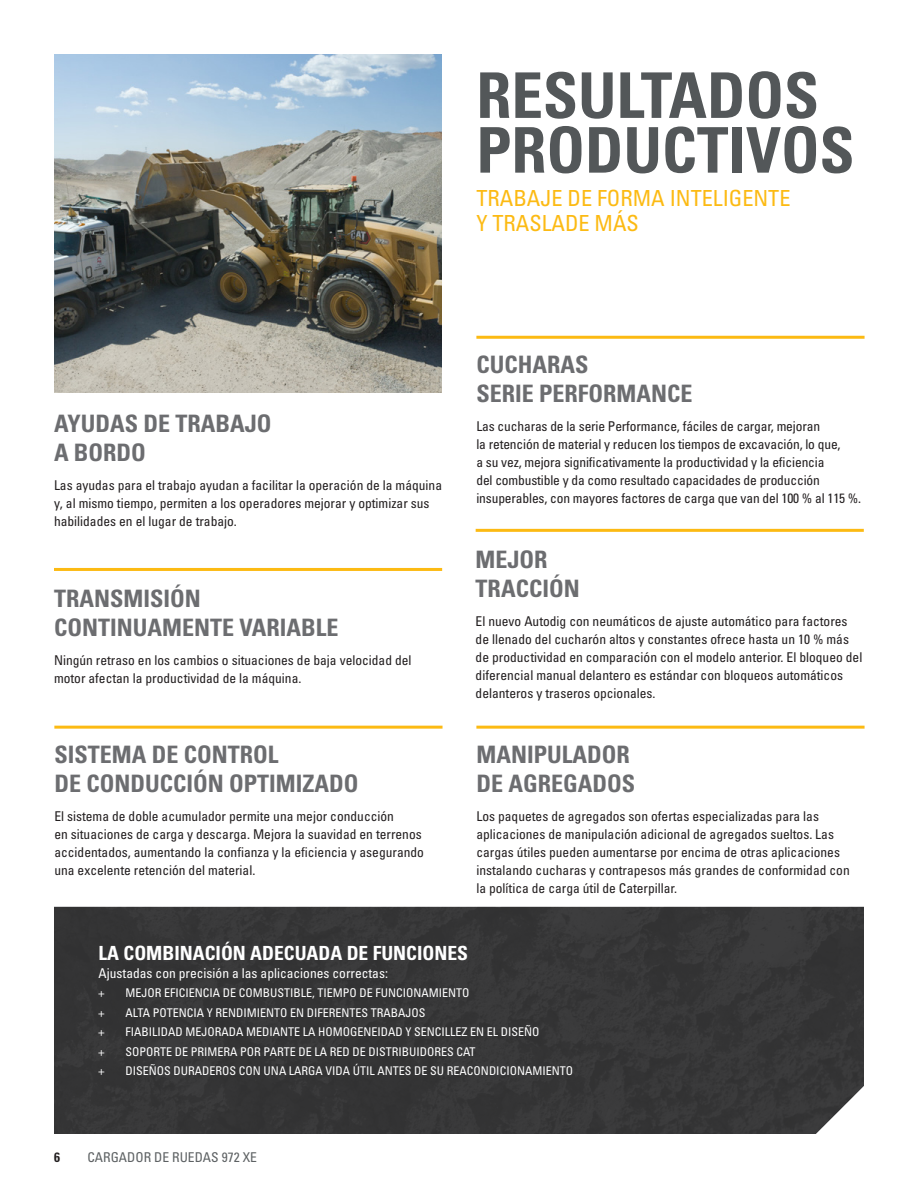
<style>
.page{position:relative;width:918px;height:1188px;background:#fff}
.page>*{position:absolute;margin:0;border:0;box-sizing:border-box;transform-origin:0 0}
.t1{font:63px/54.8px "Univers LTCYR 67 Bold Cond";color:#535759}
.t2{font:24px/28.8px "Univers LTCYR 67 Bold Cond";color:#6c6d70}
.t3{font:condensed 22.2px/25.5px "Univers LTCYR 57";color:#fcba13}
.t4{font:19.5px "Univers LTCYR 67 Bold Cond";color:#fff}
.t5{font:condensed 13.5px/18px "Univers LTCYR 57";color:#231f20}
.t6{font:condensed 13.5px "Univers LTCYR 57";color:#fff}
.t7{font:condensed 13.5px "Univers LTCYR 57";color:#5d6163}
.t8{font:13.5px "Univers LTCYR 67 Bold Cond";color:#231f20}
.t9{font:condensed 12px "Univers LTCYR 57";color:#fff}
</style>
<div class="page">
<hr style="left:476px;top:336px;width:389px;height:3px;background:#fcba13">
<hr style="left:54px;top:568px;width:388px;height:3px;background:#fcba13">
<hr style="left:476px;top:529px;width:388px;height:3px;background:#fcba13">
<div style="left:54px;top:907px;width:810px;height:227px;background:#353536"></div>
<hr style="left:54px;top:726px;width:389px;height:3px;background:#fcba13">
<hr style="left:476px;top:726px;width:389px;height:3px;background:#fcba13">
<img style="left:54px;top:54px;width:387px;height:338px">
<h1 class="t1" style="left:476px;top:67px;width:380px">RESULTADOS<br>PRODUCTIVOS</h1>
<h3 class="t3" style="left:476px;top:184px;width:316px">TRABAJE DE FORMA INTELIGENTE<br>Y TRASLADE MÁS</h3>
<h2 class="t2" style="left:54px;top:408px;width:219px">AYUDAS DE TRABAJO<br>A BORDO</h2>
<p class="t5" style="left:54px;top:476px;width:390px">Las ayudas para el trabajo ayudan a facilitar la operación de la máquina y, al mismo tiempo, permiten a los operadores mejorar y optimizar sus habilidades en el lugar de trabajo.</p>
<h2 class="t2" style="left:54px;top:584px;width:286px">TRANSMISIÓN<br>CONTINUAMENTE VARIABLE</h2>
<p class="t5" style="left:54px;top:651px;width:359px">Ningún retraso en los cambios o situaciones de baja velocidad del motor afectan la productividad de la máquina.</p>
<h2 class="t2" style="left:54px;top:740px;width:306px">SISTEMA DE CONTROL<br>DE CONDUCCIÓN OPTIMIZADO</h2>
<p class="t5" style="left:54px;top:807px;width:371px">El sistema de doble acumulador permite una mejor conducción<br>en situaciones de carga y descarga. Mejora la suavidad en terrenos accidentados, aumentando la confianza y la eficiencia y asegurando una excelente retención del material.</p>
<h2 class="t2" style="left:476px;top:350px;width:218px">CUCHARAS<br>SERIE PERFORMANCE</h2>
<p class="t5" style="left:476px;top:417px;width:386px">Las cucharas de la serie Performance, fáciles de cargar, mejoran<br>la retención de material y reducen los tiempos de excavación, lo que,<br>a su vez, mejora significativamente la productividad y la eficiencia<br>del combustible y da como resultado capacidades de producción insuperables, con mayores factores de carga que van del 100 % al 115 %.</p>
<h2 class="t2" style="left:476px;top:545px;width:106px">MEJOR<br>TRACCIÓN</h2>
<p class="t5" style="left:476px;top:612px;width:388px">El nuevo Autodig con neumáticos de ajuste automático para factores de llenado del cucharón altos y constantes ofrece hasta un 10 % más de productividad en comparación con el modelo anterior. El bloqueo del diferencial manual delantero es estándar con bloqueos automáticos delanteros y traseros opcionales.</p>
<h2 class="t2" style="left:476px;top:740px;width:160px">MANIPULADOR<br>DE AGREGADOS</h2>
<p class="t5" style="left:476px;top:807px;width:375px">Los paquetes de agregados son ofertas especializadas para las aplicaciones de manipulación adicional de agregados sueltos. Las cargas útiles pueden aumentarse por encima de otras aplicaciones instalando cucharas y contrapesos más grandes de conformidad con la política de carga útil de Caterpillar.</p>
<h3 class="t4" style="left:99px;top:941px;width:371px">LA COMBINACIÓN ADECUADA DE FUNCIONES</h3>
<p class="t6" style="left:99px;top:964px;width:291px">Ajustadas con precisión a las aplicaciones correctas:</p>
<p class="t9" style="left:99px;top:985px;width:7px">+</p>
<p class="t9" style="left:126px;top:985px;width:346px">MEJOR EFICIENCIA DE COMBUSTIBLE, TIEMPO DE FUNCIONAMIENTO</p>
<p class="t9" style="left:99px;top:1005px;width:7px">+</p>
<p class="t9" style="left:126px;top:1005px;width:301px">ALTA POTENCIA Y RENDIMIENTO EN DIFERENTES TRABAJOS</p>
<p class="t9" style="left:99px;top:1024px;width:7px">+</p>
<p class="t9" style="left:126px;top:1024px;width:415px">FIABILIDAD MEJORADA MEDIANTE LA HOMOGENEIDAD Y SENCILLEZ EN EL DISEÑO</p>
<p class="t9" style="left:99px;top:1044px;width:7px">+</p>
<p class="t9" style="left:126px;top:1044px;width:351px">SOPORTE DE PRIMERA POR PARTE DE LA RED DE DISTRIBUIDORES CAT</p>
<p class="t9" style="left:99px;top:1063px;width:7px">+</p>
<p class="t9" style="left:126px;top:1063px;width:449px">DISEÑOS DURADEROS CON UNA LARGA VIDA ÚTIL ANTES DE SU REACONDICIONAMIENTO</p>
<p class="t8" style="left:54px;top:1149px;width:7px">6</p>
<p class="t7" style="left:87px;top:1148px;width:171px">CARGADOR DE RUEDAS 972 XE</p>
</div>
